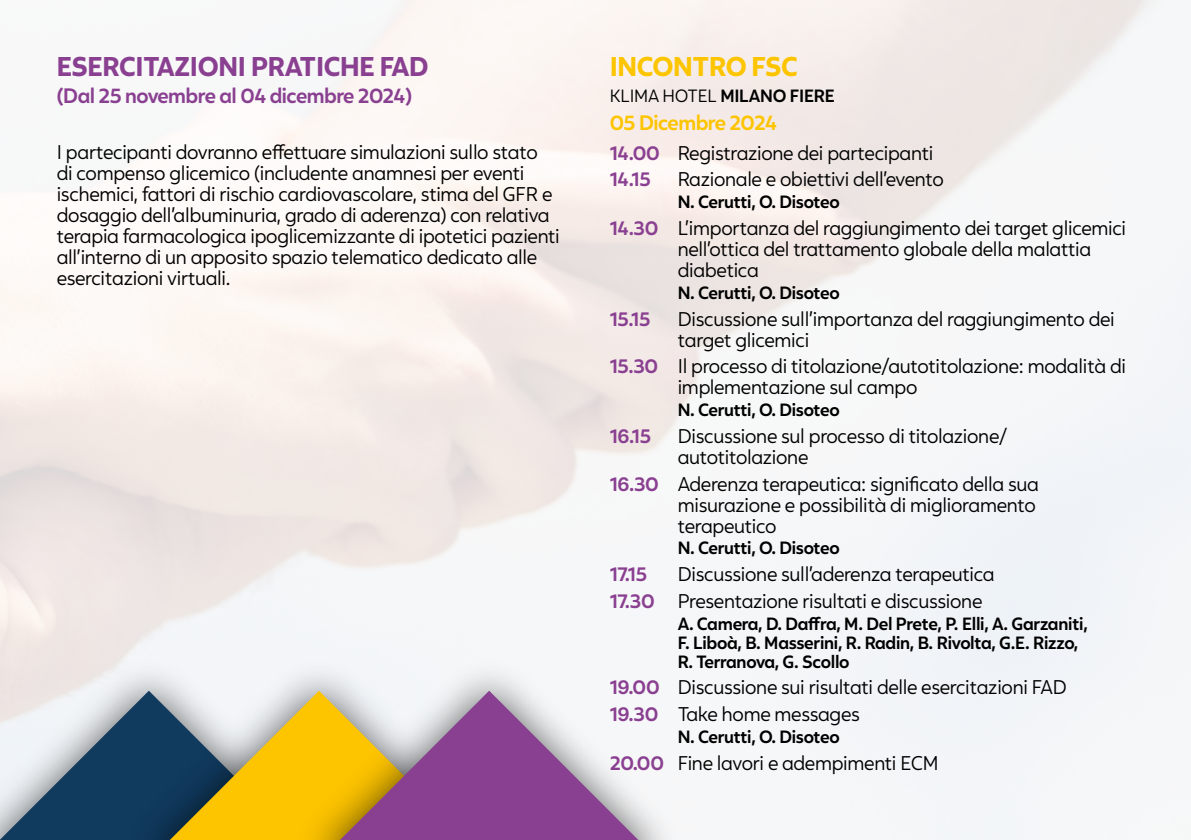
<style>
.page{position:relative;width:1191px;height:840px;background:#fff}
.page>*{position:absolute;margin:0;border:0;box-sizing:border-box;transform-origin:0 0}
.t1{font:800 26px "Rupert";letter-spacing:-.015em;color:#8a4091;scale:.95 1}
.t2{font:800 26px "Rupert";letter-spacing:-.015em;color:#fdc400;scale:.95 1}
.t3{font:700 20px "Rupert";letter-spacing:-.025em;color:#8a4091;scale:.95 1}
.t4{font:700 20px "Rupert";letter-spacing:-.025em;color:#fdc400;scale:.95 1}
.t5{font:19px/21px "Rupert";letter-spacing:-.015em;color:#000;scale:.95 1}
.t6{font:700 19px "Rupert";letter-spacing:-.015em;color:#8a4091;scale:.95 1}
.t7{font:700 17px/19px "Rupert";letter-spacing:-.015em;color:#000;scale:.95 1}
.s1{font-weight:400}
.s2{font-weight:700;color:#8a4091}
</style>
<div class="page">
<div style="left:0;top:657px;width:342px;height:182px;background:#000;opacity:.6"></div>
<svg style="left:0;top:690px;width:126px;height:149px"></svg>
<div style="left:126px;top:657px;width:386px;height:182px;background:#000;opacity:.6"></div>
<svg style="left:170px;top:690px;width:126px;height:149px"></svg>
<div style="left:296px;top:657px;width:386px;height:182px;background:#000;opacity:.6"></div>
<svg style="left:340px;top:690px;width:298px;height:149px"></svg>
<h1 class="t1" style="left:57px;top:46px;width:393px">ESERCITAZIONI PRATICHE FAD</h1>
<p class="t3" style="left:57px;top:80px;width:375px">(Dal 25 novembre al 04 dicembre 2024)</p>
<p class="t5" style="left:57px;top:140px;width:531px">I partecipanti dovranno effettuare simulazioni sullo stato<br>di compenso glicemico (includente anamnesi per eventi ischemici, fattori di rischio cardiovascolare, stima del GFR e dosaggio dell’albuminuria, grado di aderenza) con relativa terapia farmacologica ipoglicemizzante di ipotetici pazienti all’interno di un apposito spazio telematico dedicato alle esercitazioni virtuali.</p>
<h1 class="t2" style="left:609px;top:46px;width:199px">INCONTRO FSC</h1>
<p class="t7" style="left:609px;top:85px;width:238px"><span class="s1">KLIMA HOTEL</span> MILANO FIERE</p>
<p class="t4" style="left:609px;top:107px;width:178px">05 Dicembre 2024</p>
<p class="t5" style="left:609px;top:138px;width:342px;line-height:26.6px"><span class="s2">14.00</span> Registrazione dei partecipanti<br><span class="s2">14.15</span></p>
<p class="t5" style="left:677px;top:167px;width:281px">Razionale e obiettivi dell’evento</p>
<p class="t7" style="left:677px;top:191px;width:172px">N. Cerutti, O. Disoteo</p>
<p class="t5" style="left:677px;top:216px;width:473px;text-indent:-68px"><span class="s2">14.30</span> L’importanza del raggiungimento dei target glicemici nell’ottica del trattamento globale della malattia diabetica</p>
<p class="t7" style="left:677px;top:281px;width:172px">N. Cerutti, O. Disoteo</p>
<p class="t6" style="left:609px;top:303px;width:44px">15.15</p>
<p class="t5" style="left:677px;top:306px;width:461px">Discussione sull’importanza del raggiungimento dei target glicemici</p>
<p class="t5" style="left:677px;top:354px;width:473px;text-indent:-68px"><span class="s2">15.30</span> Il processo di titolazione/autotitolazione: modalità di implementazione sul campo</p>
<p class="t7" style="left:677px;top:399px;width:172px">N. Cerutti, O. Disoteo</p>
<p class="t6" style="left:609px;top:421px;width:45px">16.15</p>
<p class="t5" style="left:677px;top:423px;width:348px">Discussione sul processo di titolazione/ autotitolazione</p>
<p class="t5" style="left:677px;top:471px;width:381px;text-indent:-68px"><span class="s2">16.30</span> Aderenza terapeutica: significato della sua misurazione e possibilità di miglioramento terapeutico</p>
<p class="t7" style="left:677px;top:537px;width:172px">N. Cerutti, O. Disoteo</p>
<p class="t6" style="left:609px;top:559px;width:41px">17.15</p>
<p class="t5" style="left:609px;top:559px;width:406px;line-height:26.6px;text-indent:68px">Discussione sull’aderenza terapeutica<br><span class="s2">17.30</span> Presentazione risultati e discussione</p>
<p class="t7" style="left:677px;top:612px;width:433px">A. Camera, D. Daffra, M. Del Prete, P. Elli, A. Garzaniti,<br>F. Liboà, B. Masserini, R. Radin, B. Rivolta, G.E. Rizzo,<br>R. Terranova, G. Scollo</p>
<p class="t5" style="left:609px;top:672px;width:483px;line-height:26.6px"><span class="s2">19.00</span> Discussione sui risultati delle esercitazioni FAD<br><span class="s2">19.30</span> Take home messages</p>
<p class="t7" style="left:677px;top:725px;width:172px">N. Cerutti, O. Disoteo</p>
<p class="t5" style="left:609px;top:750px;width:348px"><span class="s2">20.00</span> Fine lavori e adempimenti ECM</p>
</div>
